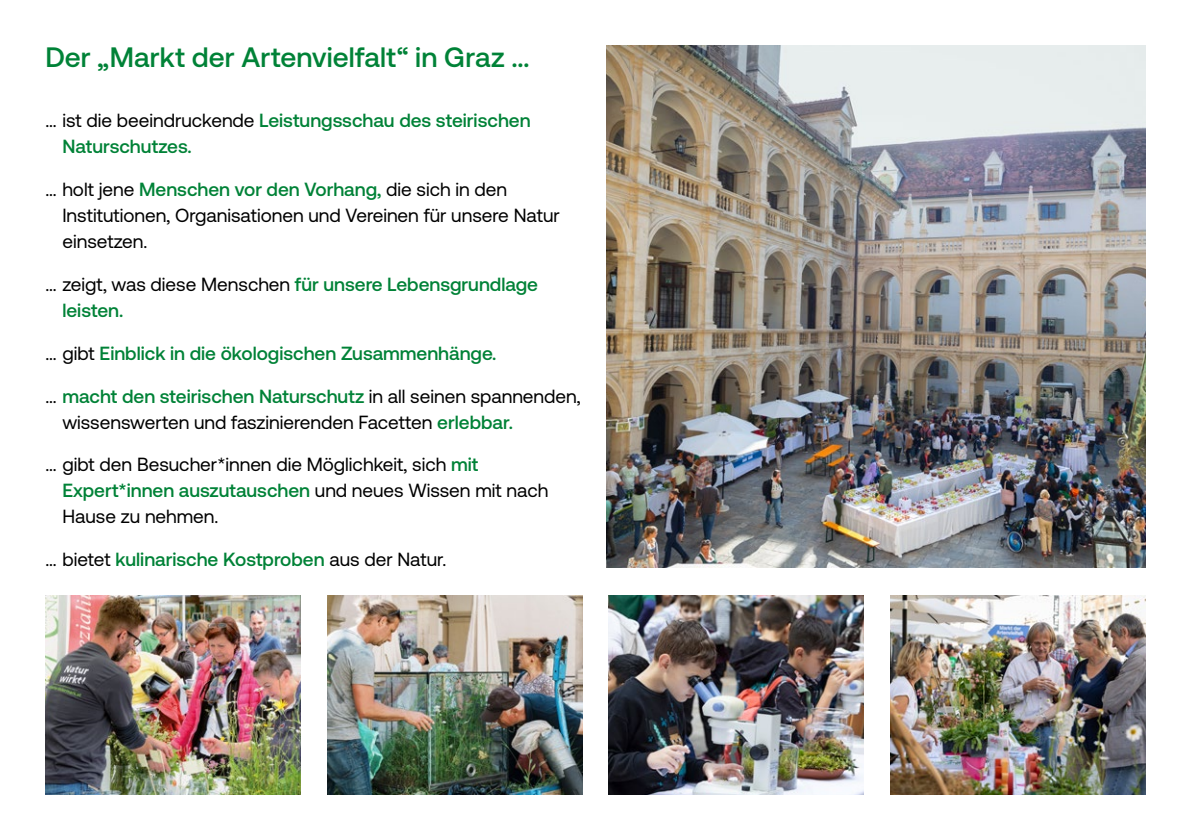
<style>
.page{position:relative;width:1191px;height:840px;background:#fff}
.page>*{position:absolute;margin:0;border:0;box-sizing:border-box;transform-origin:0 0}
.t1{font:500 28px "Aeonik";letter-spacing:.005em;color:#008237}
.t2{font:19px/25.8px "Aeonik";color:#000}
.t3{font:500 19px/25.8px "Aeonik";color:#008237}
.s1{font-weight:400;color:#000}
.s2{font-weight:500;color:#008237}
</style>
<div class="page">
<img style="left:327px;top:595px;width:255px;height:199px">
<img style="left:890px;top:595px;width:255px;height:199px">
<img style="left:45px;top:595px;width:255px;height:199px">
<img style="left:609px;top:595px;width:255px;height:199px">
<img style="left:607px;top:45px;width:538px;height:522px">
<h1 class="t1" style="left:45px;top:42px;width:486px">Der „Markt der Artenvielfalt“ in Graz …</h1>
<p class="t3" style="left:62px;top:108px;width:470px;text-indent:-17px"><span class="s1">… ist die beeindruckende</span> Leistungsschau des steirischen<br>Naturschutzes.</p>
<p class="t2" style="left:62px;top:177px;width:499px;text-indent:-17px">… holt jene <span class="s2">Menschen vor den Vorhang,</span> die sich in den<br>Institutionen, Organisationen und Vereinen für unsere Natur einsetzen.</p>
<p class="t3" style="left:62px;top:271px;width:477px;text-indent:-17px"><span class="s1">… zeigt, was diese Menschen</span> für unsere Lebensgrundlage leisten.</p>
<p class="t3" style="left:45px;top:340px;width:453px"><span class="s1">… gibt</span> Einblick in die ökologischen Zusammenhänge.</p>
<p class="t2" style="left:62px;top:383px;width:520px;text-indent:-17px">… <span class="s2">macht den steirischen Naturschutz</span> in all seinen spannenden, wissenswerten und faszinierenden Facetten <span class="s2">erlebbar.</span></p>
<p class="t2" style="left:62px;top:451px;width:487px;text-indent:-17px">… gibt den Besucher*innen die Möglichkeit, sich <span class="s2">mit<br>Expert*innen auszutauschen</span> und neues Wissen mit nach<br>Hause zu nehmen.</p>
<p class="t3" style="left:45px;top:546px;width:402px"><span class="s1">… bietet</span> kulinarische Kostproben <span class="s1">aus der Natur.</span></p>
</div>
